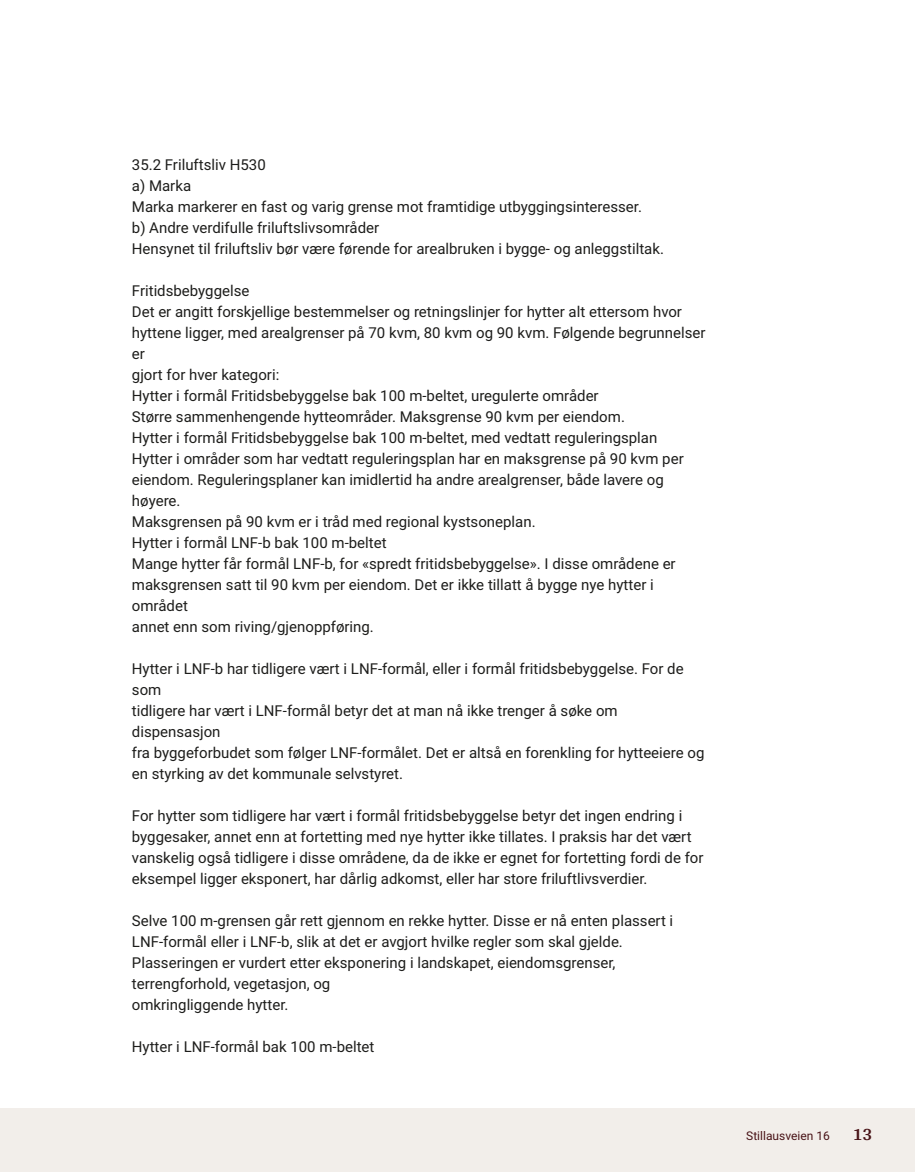
<style>
.page{position:relative;width:915px;height:1172px;background:#fff}
.page>*{position:absolute;margin:0;border:0;box-sizing:border-box;transform-origin:0 0}
.t1{font:700 18px "Arya";color:#481317}
.t2{font:15px/21px "Roboto Vitec";color:#1d1d1b}
.t3{font:12px "Roboto Vitec";color:#481317}
</style>
<div class="page">
<div style="left:0;top:1108px;width:914px;height:64px;background:#f2eeea"></div>
<p class="t2" style="left:132px;top:153px;width:533px">35.2 Friluftsliv H530<br>a) Marka<br>Marka markerer en fast og varig grense mot framtidige utbyggingsinteresser.<br>b) Andre verdifulle friluftslivsområder<br>Hensynet til friluftsliv bør være førende for arealbruken i bygge‑ og anleggstiltak.</p>
<p class="t2" style="left:132px;top:279px;width:575px">Fritidsbebyggelse<br>Det er angitt forskjellige bestemmelser og retningslinjer for hytter alt ettersom hvor hyttene ligger, med arealgrenser på 70 kvm, 80 kvm og 90 kvm. Følgende begrunnelser er<br>gjort for hver kategori:<br>Hytter i formål Fritidsbebyggelse bak 100 m‑beltet, uregulerte områder<br>Større sammenhengende hytteområder. Maksgrense 90 kvm per eiendom.<br>Hytter i formål Fritidsbebyggelse bak 100 m‑beltet, med vedtatt reguleringsplan<br>Hytter i områder som har vedtatt reguleringsplan har en maksgrense på 90 kvm per eiendom. Reguleringsplaner kan imidlertid ha andre arealgrenser, både lavere og høyere.<br>Maksgrensen på 90 kvm er i tråd med regional kystsoneplan.<br>Hytter i formål LNF‑b bak 100 m‑beltet<br>Mange hytter får formål LNF‑b, for «spredt fritidsbebyggelse». I disse områdene er maksgrensen satt til 90 kvm per eiendom. Det er ikke tillatt å bygge nye hytter i området<br>annet enn som riving/ gjenoppføring.</p>
<p class="t2" style="left:132px;top:657px;width:573px">Hytter i LNF‑b har tidligere vært i LNF‑formål, eller i formål fritidsbebyggelse. For de som<br>tidligere har vært i LNF‑formål betyr det at man nå ikke trenger å søke om dispensasjon<br>fra byggeforbudet som følger LNF‑formålet. Det er altså en forenkling for hytteeiere og en styrking av det kommunale selvstyret.</p>
<p class="t2" style="left:132px;top:804px;width:573px">For hytter som tidligere har vært i formål fritidsbebyggelse betyr det ingen endring i byggesaker, annet enn at fortetting med nye hytter ikke tillates. I praksis har det vært vanskelig også tidligere i disse områdene, da de ikke er egnet for fortetting fordi de for eksempel ligger eksponert, har dårlig adkomst, eller har store friluftlivsverdier.</p>
<p class="t2" style="left:132px;top:909px;width:542px">Selve 100 m‑grensen går rett gjennom en rekke hytter. Disse er nå enten plassert i LNF‑formål eller i LNF‑b, slik at det er avgjort hvilke regler som skal gjelde.<br>Plasseringen er vurdert etter eksponering i landskapet, eiendomsgrenser, terrengforhold, vegetasjon, og<br>omkringliggende hytter.</p>
<p class="t2" style="left:132px;top:1035px;width:244px">Hytter i LNF‑formål bak 100 m‑beltet</p>
<p class="t3" style="left:746px;top:1127px;width:85px">Stillausveien 16</p>
<p class="t1" style="left:852px;top:1123px;width:21px">13</p>
</div>
